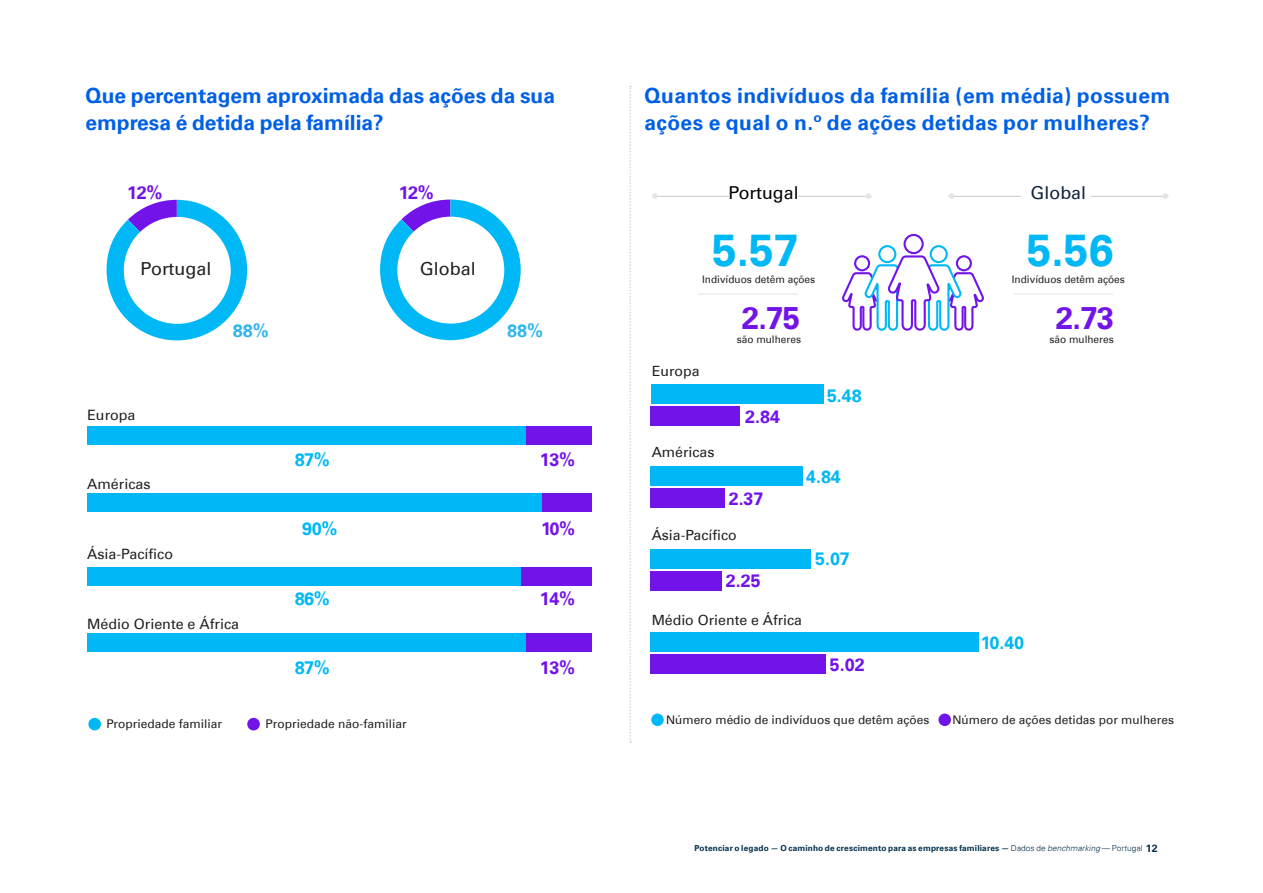
<style>
.page{position:relative;width:1263px;height:893px;background:#fff}
.page>*{position:absolute;margin:0;border:0;box-sizing:border-box;transform-origin:0 0}
.t1{font:700 44.55px "Universfor KPMG";color:#00b8f5}
.t2{font:700 31.2px "Universfor KPMG";color:#7213ea}
.t3{font:700 21px/27px "Universfor KPMG";letter-spacing:.02em;color:#0060e5}
.t4{font:700 21px/27px "Universfor KPMG";color:#0060e5}
.t5{font:700 18px "Universfor KPMG";letter-spacing:-.025em;color:#7213ea}
.t6{font:18px "Universfor KPMG";color:#231f20}
.t7{font:700 18px "Universfor KPMG";letter-spacing:-.025em;color:#00b8f5}
.t8{font:700 18px "Universfor KPMG";color:#2fb6e9}
.t9{font:700 17.85px "Universfor KPMG";color:#00b8f5}
.t10{font:700 17.85px "Universfor KPMG";color:#7213ea}
.t11{font:17.85px "Universfor KPMG";color:#000}
.t12{font:17.85px "Universfor KPMG";color:#0c233c}
.t13{font:14.25px "Universfor KPMG";color:#231f20}
.t14{font:14.1px "Universfor KPMG";color:#231f20}
.t15{font:12px "Universfor KPMG";color:#231f20}
.t16{font:11.85px "Universfor KPMG";color:#231f20}
.t17{font:10.35px "Universfor KPMG";color:#231f20}
.t18{font:700 8.25px "Universfor KPMG";letter-spacing:.02em;color:#002f4c}
.s1{font-family:"Univers 45";font-weight:300}
.s2{font-family:"Univers 45";font-weight:300;font-style:italic}
.s3{font-size:10.5px}
</style>
<div class="page">
<svg style="left:107px;top:200px;width:140px;height:140px"></svg>
<div style="left:124px;top:217px;width:107px;height:107px;background:#fff;border-radius:50%"></div>
<svg style="left:380px;top:200px;width:141px;height:140px"></svg>
<div style="left:397px;top:217px;width:107px;height:107px;background:#fff;border-radius:50%"></div>
<div style="left:88px;top:718px;width:13px;height:12px;background:#00b8f5;border-radius:50%"></div>
<div style="left:247px;top:718px;width:13px;height:12px;background:#7213ea;border-radius:50%"></div>
<div style="left:526px;top:426px;width:65px;height:19px;background:#7213ea"></div>
<div style="left:87px;top:426px;width:439px;height:19px;background:#00b8f5"></div>
<div style="left:541px;top:493px;width:51px;height:18px;background:#7213ea"></div>
<div style="left:87px;top:493px;width:454px;height:18px;background:#00b8f5"></div>
<div style="left:521px;top:567px;width:71px;height:18px;background:#7213ea"></div>
<div style="left:87px;top:567px;width:434px;height:18px;background:#00b8f5"></div>
<div style="left:526px;top:633px;width:66px;height:18px;background:#7213ea"></div>
<div style="left:87px;top:633px;width:439px;height:18px;background:#00b8f5"></div>
<hr style="left:655px;top:196px;width:213px;height:1px;background:#e5e5e5">
<svg style="left:652px;top:193px;width:6px;height:6px"></svg>
<div style="left:729px;top:190px;width:68px;height:12px;background:#fff"></div>
<hr style="left:951px;top:196px;width:214px;height:1px;background:#e5e5e5">
<svg style="left:1162px;top:193px;width:6px;height:6px"></svg>
<div style="left:1021px;top:190px;width:69px;height:12px;background:#fff"></div>
<div style="left:650px;top:406px;width:90px;height:19px;background:#7213ea"></div>
<div style="left:650px;top:489px;width:75px;height:19px;background:#7213ea"></div>
<div style="left:650px;top:572px;width:71px;height:19px;background:#7213ea"></div>
<div style="left:650px;top:655px;width:176px;height:19px;background:#7213ea"></div>
<div style="left:651px;top:385px;width:173px;height:19px;background:#00b8f5"></div>
<div style="left:650px;top:467px;width:153px;height:19px;background:#00b8f5"></div>
<div style="left:650px;top:550px;width:160px;height:19px;background:#00b8f5"></div>
<div style="left:650px;top:633px;width:329px;height:19px;background:#00b8f5"></div>
<hr style="left:698px;top:294px;width:100px;height:1px;background:#e5e5e5">
<hr style="left:1014px;top:294px;width:99px;height:1px;background:#e5e5e5">
<div style="left:651px;top:714px;width:13px;height:12px;background:#00b8f5;border-radius:50%"></div>
<div style="left:938px;top:714px;width:13px;height:12px;background:#7213ea;border-radius:50%"></div>
<svg style="left:840px;top:193px;width:146px;height:138px"></svg>
<svg style="left:904px;top:235px;width:19px;height:18px"></svg>
<div style="left:903px;top:234px;width:21px;height:20px;border:2px solid #7213ea;border-radius:50%"></div>
<svg style="left:629px;top:86px;width:2px;height:657px"></svg>
<h3 class="t4" style="left:85px;top:82px;width:471px">Que percentagem aproximada das ações da sua empresa é detida pela família?</h3>
<h3 class="t5" style="left:127px;top:182px;width:37px">12%</h3>
<h3 class="t5" style="left:399px;top:182px;width:37px">12%</h3>
<h3 class="t6" style="left:141px;top:258px;width:73px">Portugal</h3>
<h3 class="t8" style="left:233px;top:320px;width:38px">88%</h3>
<h3 class="t6" style="left:420px;top:258px;width:58px">Global</h3>
<h3 class="t8" style="left:507px;top:320px;width:38px">88%</h3>
<h3 class="t13" style="left:87px;top:407px;width:50px">Europa</h3>
<h3 class="t13" style="left:87px;top:476px;width:65px">Américas</h3>
<h3 class="t13" style="left:87px;top:545px;width:87px">Ásia-Pacífico</h3>
<h3 class="t13" style="left:87px;top:616px;width:153px">Médio Oriente e África</h3>
<h3 class="t7" style="left:295px;top:449px;width:37px">87%</h3>
<h3 class="t5" style="left:540px;top:449px;width:37px">13%</h3>
<h3 class="t7" style="left:302px;top:518px;width:37px">90%</h3>
<h3 class="t5" style="left:541px;top:518px;width:36px">10%</h3>
<h3 class="t7" style="left:295px;top:588px;width:37px">86%</h3>
<h3 class="t5" style="left:540px;top:588px;width:37px">14%</h3>
<h3 class="t7" style="left:295px;top:657px;width:37px">87%</h3>
<h3 class="t5" style="left:540px;top:657px;width:37px">13%</h3>
<h3 class="t15" style="left:106px;top:717px;width:117px">Propriedade familiar</h3>
<h3 class="t15" style="left:266px;top:717px;width:143px">Propriedade não-familiar</h3>
<h3 class="t3" style="left:644px;top:82px;width:527px">Quantos indivíduos da família (em média) possuem ações e qual o n.º de ações detidas por mulheres?</h3>
<h3 class="t11" style="left:728px;top:182px;width:72px">Portugal</h3>
<h3 class="t12" style="left:1031px;top:182px;width:57px">Global</h3>
<h1 class="t1" style="left:712px;top:224px;width:88px">5.57</h1>
<p class="t17" style="left:702px;top:273px;width:115px">Indivíduos detêm ações</p>
<h2 class="t2" style="left:742px;top:300px;width:60px">2.75</h2>
<h3 class="t14" style="left:652px;top:363px;width:49px">Europa</h3>
<h3 class="t14" style="left:652px;top:443px;width:64px">Américas</h3>
<p class="t17" style="left:737px;top:333px;width:66px">são mulheres</p>
<h3 class="t10" style="left:745px;top:406px;width:36px">2.84</h3>
<h3 class="t9" style="left:827px;top:385px;width:36px">5.48</h3>
<h3 class="t10" style="left:729px;top:488px;width:36px">2.37</h3>
<h3 class="t9" style="left:806px;top:466px;width:36px">4.84</h3>
<h3 class="t14" style="left:652px;top:527px;width:86px">Ásia-Pacífico</h3>
<h3 class="t10" style="left:726px;top:570px;width:36px">2.25</h3>
<h3 class="t14" style="left:652px;top:612px;width:152px">Médio Oriente e África</h3>
<h3 class="t9" style="left:815px;top:548px;width:36px">5.07</h3>
<h3 class="t10" style="left:830px;top:654px;width:36px">5.02</h3>
<h1 class="t1" style="left:1027px;top:224px;width:88px">5.56</h1>
<p class="t17" style="left:1012px;top:273px;width:115px">Indivíduos detêm ações</p>
<h2 class="t2" style="left:1056px;top:300px;width:60px">2.73</h2>
<p class="t17" style="left:1049px;top:333px;width:66px">são mulheres</p>
<h3 class="t9" style="left:981px;top:632px;width:45px">10.40</h3>
<h3 class="t16" style="left:666px;top:713px;width:265px">Número médio de indivíduos que detêm ações</h3>
<h3 class="t16" style="left:952px;top:713px;width:223px">Número de ações detidas por mulheres</h3>
<p class="t18" style="left:694px;top:843px;width:465px">Potenciar o legado — O caminho de crescimento para as empresas familiares — <span class="s1">Dados de</span> <span class="s2">benchmarking</span> <span class="s1">— Portugal</span> <span class="s3">12</span></p>
</div>
